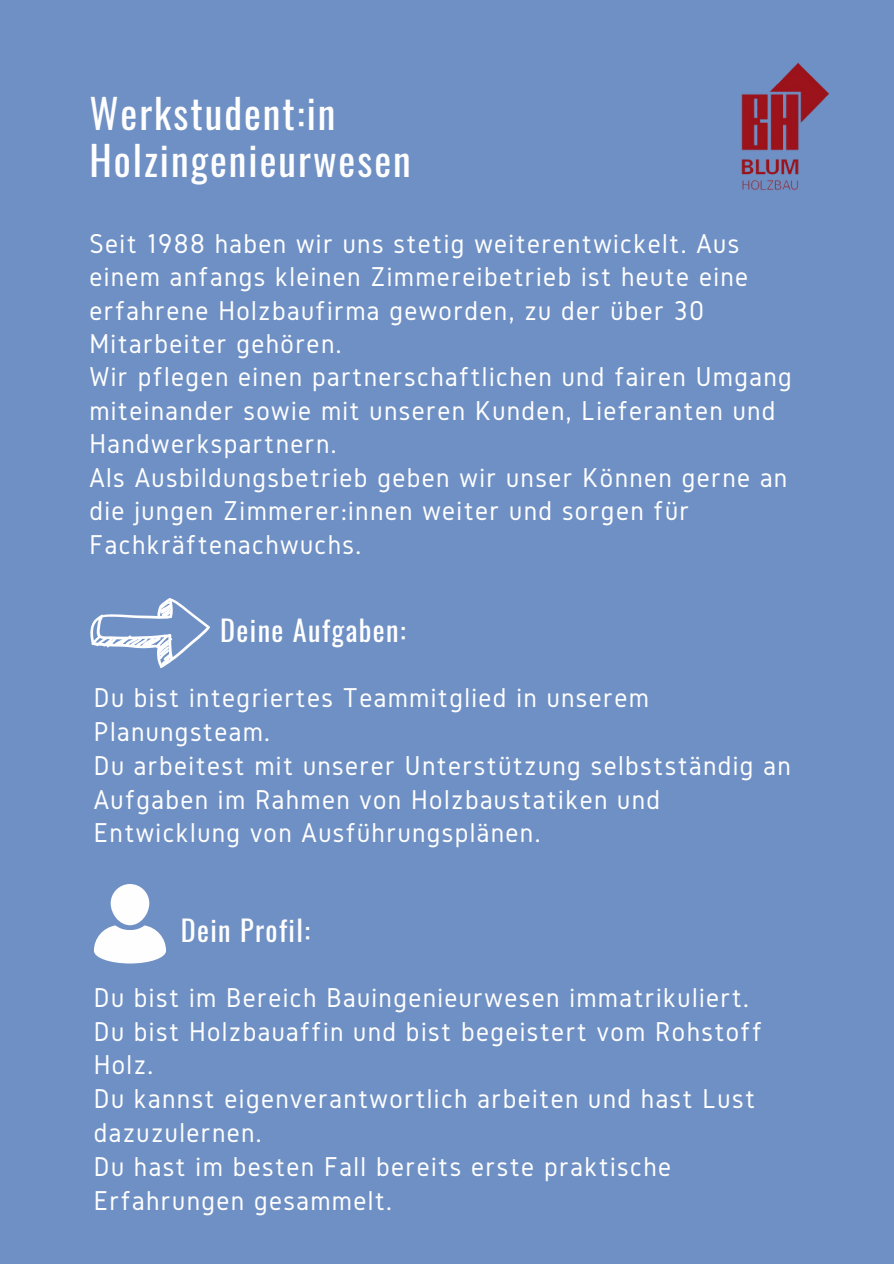
<style>
.page{position:relative;width:894px;height:1264px;background:#fff}
.page>*{position:absolute;margin:0;border:0;box-sizing:border-box;transform-origin:0 0}
.t1{font:40.05px/47.2px "Oswald";letter-spacing:.05em;color:#fefefe}
.t2{font:28.35px/33.5px "Gidole";letter-spacing:.05em;color:#fff}
.t3{font:28.35px "Oswald";letter-spacing:.05em;color:#fff}
</style>
<div class="page">
<div style="left:0;top:0;width:893px;height:1263px;background:#6f90c4"></div>
<img style="left:735px;top:59px;width:95px;height:135px;border-radius:2px">
<svg style="left:90px;top:598px;width:120px;height:70px"></svg>
<div style="left:111px;top:884px;width:38px;height:41px;background:#fefefe;border-radius:19px"></div>
<svg style="left:94px;top:925px;width:72px;height:38px"></svg>
<p class="t1" style="left:89px;top:88px;width:323px">Werkstudent:in<br>Holzingenieurwesen</p>
<p class="t2" style="left:89px;top:226px;width:660px">Seit 1988 haben wir uns stetig weiterentwickelt. Aus einem anfangs kleinen Zimmereibetrieb ist heute eine erfahrene Holzbaufirma geworden, zu der über 30<br>Mitarbeiter gehören.</p>
<p class="t2" style="left:89px;top:360px;width:703px">Wir pflegen einen partnerschaftlichen und fairen Umgang miteinander sowie mit unseren Kunden, Lieferanten und<br>Handwerkspartnern.</p>
<p class="t2" style="left:89px;top:460px;width:699px">Als Ausbildungsbetrieb geben wir unser Können gerne an die jungen Zimmerer:innen weiter und sorgen für<br>Fachkräftenachwuchs.</p>
<p class="t3" style="left:220px;top:608px;width:187px">Deine Aufgaben:</p>
<p class="t2" style="left:94px;top:680px;width:556px">Du bist integriertes Teammitglied in unserem<br>Planungsteam.</p>
<p class="t2" style="left:94px;top:748px;width:698px">Du arbeitest mit unserer Unterstützung selbstständig an<br>Aufgaben im Rahmen von Holzbaustatiken und<br>Entwicklung von Ausführungsplänen.</p>
<p class="t3" style="left:181px;top:907px;width:131px">Dein Profil:</p>
<p class="t2" style="left:94px;top:980px;width:656px">Du bist im Bereich Bauingenieurwesen immatrikuliert.</p>
<p class="t2" style="left:94px;top:1013px;width:669px">Du bist Holzbauaffin und bist begeistert vom Rohstoff<br>Holz.</p>
<p class="t2" style="left:94px;top:1081px;width:662px">Du kannst eigenverantwortlich arbeiten und hast Lust dazuzulernen.</p>
<p class="t2" style="left:94px;top:1148px;width:578px">Du hast im besten Fall bereits erste praktische<br>Erfahrungen gesammelt.</p>
</div>
